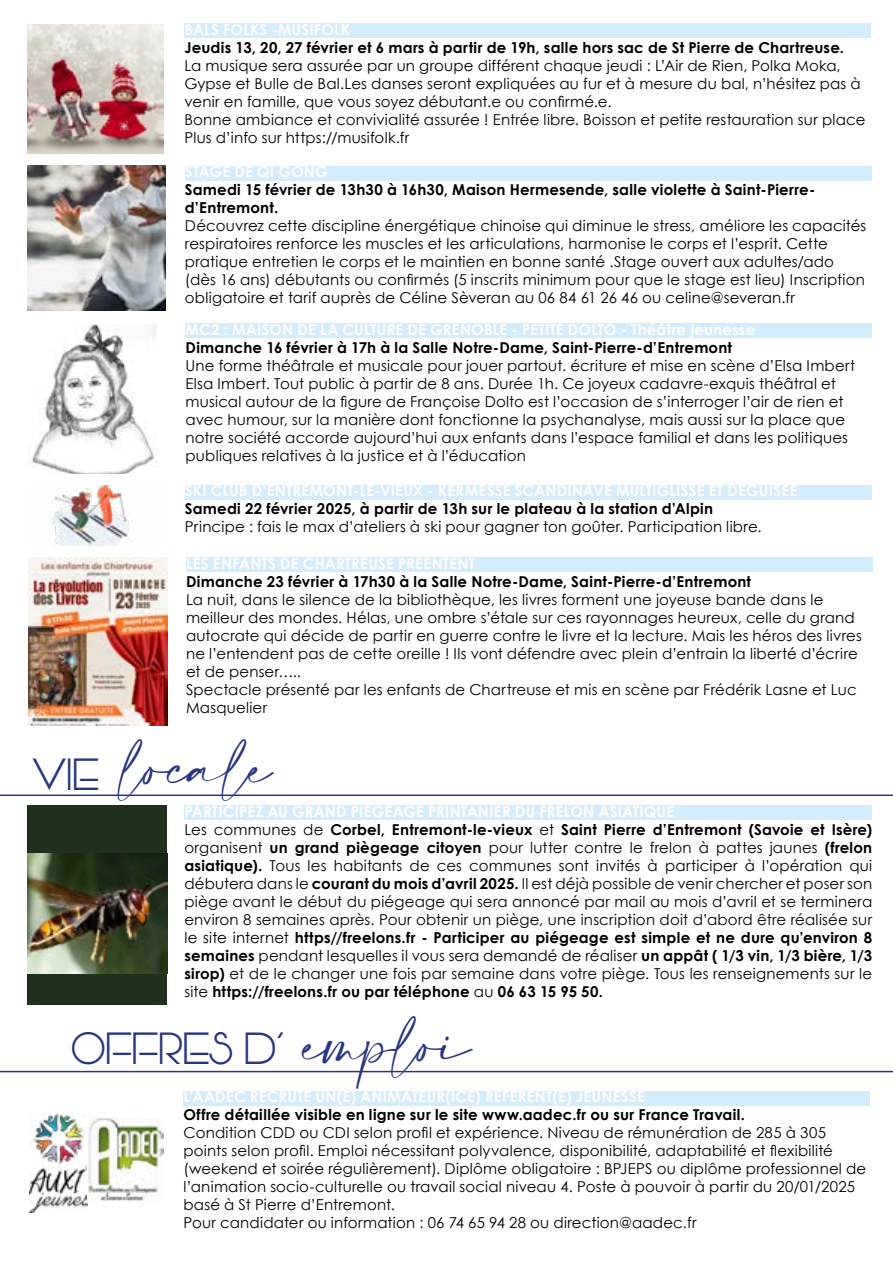
<style>
.page{position:relative;width:893px;height:1263px;background:#fff}
.page>*{position:absolute;margin:0;border:0;box-sizing:border-box;transform-origin:0 0}
.t1{font:45px "Vonique 64";color:#283583}
.t2{font:45px "Amalfi Coast";color:#283583}
.t3{font:15px/18px "Century Gothic";letter-spacing:.01em;color:#000}
.t4{font:700 15px/18px "Century Gothic";letter-spacing:.015em;color:#000}
.t5{font:700 15px "Century Gothic";letter-spacing:.01em;color:#fdfdfd}
.s1{font-family:"Vonique 64"}
.s2{font-weight:700;color:#fff}
.s3{font-weight:700}
.s4{font-family:"Amalfi Coast"}
</style>
<div class="page">
<hr style="left:0;top:794px;width:893px;height:2px;background:#283583">
<hr style="left:0;top:1071px;width:893px;height:1px;background:#283583">
<div style="left:28px;top:805px;width:139px;height:200px;background:#1f301c"></div>
<img style="left:28px;top:853px;width:139px;height:121px">
<div style="left:184px;top:805px;width:688px;height:15px;background:#d4edfc"></div>
<div style="left:184px;top:23px;width:687px;height:15px;background:#d4edfc"></div>
<div style="left:185px;top:166px;width:687px;height:15px;background:#d4edfc"></div>
<div style="left:186px;top:558px;width:687px;height:14px;background:#d4edfc"></div>
<div style="left:185px;top:323px;width:687px;height:15px;background:#d4edfc"></div>
<div style="left:185px;top:485px;width:687px;height:14px;background:#d4edfc"></div>
<img style="left:28px;top:24px;width:136px;height:129px">
<img style="left:28px;top:166px;width:138px;height:144px">
<img style="left:29px;top:558px;width:138px;height:167px">
<img style="left:29px;top:324px;width:127px;height:150px">
<img style="left:51px;top:485px;width:83px;height:60px">
<div style="left:184px;top:1091px;width:686px;height:14px;background:#d4edfc"></div>
<img style="left:29px;top:1113px;width:59px;height:99px">
<img style="left:88px;top:1117px;width:75px;height:85px">
<p class="t5" style="left:184px;top:18px;width:167px">BALS FOLKS -MUSIFOLK</p>
<p class="t4" style="left:184px;top:38px;width:661px">Jeudis 13, 20, 27 février et 6 mars à partir de 19h, salle hors sac de St Pierre de Chartreuse.</p>
<p class="t3" style="left:184px;top:56px;width:682px">La musique sera assurée par un groupe différent chaque jeudi : L’Air de Rien, Polka Moka, Gypse et Bulle de Bal.Les danses seront expliquées au fur et à mesure du bal, n’hésitez pas à venir en famille, que vous soyez débutant.e ou confirmé.e.<br>Bonne ambiance et convivialité assurée ! Entrée libre. Boisson et petite restauration sur place Plus d’info sur https://musifolk.fr</p>
<p class="t5" style="left:185px;top:161px;width:144px">STAGE DE QI GONG</p>
<p class="t4" style="left:185px;top:180px;width:632px">Samedi 15 février de 13h30 à 16h30, Maison Hermesende, salle violette à Saint-Pierre&shy;d’Entremont.</p>
<p class="t3" style="left:185px;top:217px;width:683px">Découvrez cette discipline énergétique chinoise qui diminue le stress, améliore les capacités respiratoires renforce les muscles et les articulations, harmonise le corps et l’esprit. Cette pratique entretien le corps et le maintien en bonne santé .Stage ouvert aux adultes/ado (dès 16 ans) débutants ou confirmés (5 inscrits minimum pour que le stage est lieu) Inscription obligatoire et tarif auprès de Céline Sèveran au 06 84 61 26 46 ou celine@severan.fr</p>
<p class="t5" style="left:185px;top:318px;width:571px">MC2 : MAISON DE LA CULTURE DE GRENOBLE - PETITE DOLTO - Théâtre jeunesse</p>
<p class="t4" style="left:185px;top:337px;width:548px">Dimanche 16 février à 17h à la Salle Notre-Dame, Saint-Pierre-d’Entremont</p>
<p class="t3" style="left:185px;top:356px;width:671px">Une forme théâtrale et musicale pour jouer partout. écriture et mise en scène d’Elsa Imbert Elsa Imbert. Tout public à partir de 8 ans. Durée 1h. Ce joyeux cadavre-exquis théâtral et musical autour de la figure de Françoise Dolto est l’occasion de s’interroger l’air de rien et avec humour, sur la manière dont fonctionne la psychanalyse, mais aussi sur la place que notre société accorde aujourd’hui aux enfants dans l’espace familial et dans les politiques publiques relatives à la justice et à l’éducation</p>
<p class="t5" style="left:185px;top:480px;width:614px">SKI CLUB D’ENTREMONT-LE-VIEUX - KERMESSE SCANDINAVE MULTIGLISSE ET DÉGUISÉE</p>
<p class="t4" style="left:185px;top:499px;width:530px">Samedi 22 février 2025, à partir de 13h sur le plateau à la station d’Alpin</p>
<p class="t3" style="left:185px;top:518px;width:578px">Principe : fais le max d’ateliers à ski pour gagner ton goûter. Participation libre.</p>
<p class="t5" style="left:186px;top:552px;width:291px">LES ENFANTS DE CHARTREUSE PRÉENTENT</p>
<p class="t4" style="left:186px;top:572px;width:567px">Dimanche 23 février à 17h30 à la Salle Notre-Dame, Saint-Pierre-d’Entremont</p>
<p class="t3" style="left:186px;top:590px;width:677px">La nuit, dans le silence de la bibliothèque, les livres forment une joyeuse bande dans le meilleur des mondes. Hélas, une ombre s’étale sur ces rayonnages heureux, celle du grand autocrate qui décide de partir en guerre contre le livre et la lecture. Mais les héros des livres ne l’entendent pas de cette oreille ! Ils vont défendre avec plein d’entrain la liberté d’écrire et de penser…..<br>Spectacle présenté par les enfants de Chartreuse et mis en scène par Frédérik Lasne et Luc Masquelier</p>
<h1 class="t2" style="left:33px;top:742px;width:240px"><span class="s1">VIE</span> locale</h1>
<p class="t3" style="left:184px;top:802px;width:689px"><span class="s2">PARTICIPEZ AU GRAND PIÉGEAGE PRINTANIER DU FRELON ASIATIQUE<br></span>Les communes de <span class="s3">Corbel, Entremont-le-vieux</span> et <span class="s3">Saint Pierre d’Entremont (Savoie et Isère) </span>organisent <span class="s3">un grand piègeage citoyen</span> pour lutter contre le frelon à pattes jaunes <span class="s3">(frelon asiatique).</span> Tous les habitants de ces communes sont invités à participer à l’opération qui débutera dans le <span class="s3">courant du mois d’avril 2025.</span> Il est déjà possible de venir chercher et poser son piège avant le début du piégeage qui sera annoncé par mail au mois d’avril et se terminera environ 8 semaines après. Pour obtenir un piège, une inscription doit d’abord être réalisée sur le site internet <span class="s3">https//freelons.fr - Participer au piégeage est simple et ne dure qu’environ 8 semaines</span> pendant lesquelles il vous sera demandé de réaliser <span class="s3">un appât ( 1/3 vin, 1/3 bière, 1/3 sirop)</span> et de le changer une fois par semaine dans votre piège. Tous les renseignements sur le site <span class="s3">https://freelons.fr ou par téléphone</span> au <span class="s3">06 63 15 95 50.</span></p>
<h1 class="t1" style="left:72px;top:1022px;width:400px">OFFRES D’ <span class="s4">emploi</span></h1>
<p class="t5" style="left:184px;top:1085px;width:463px">L’AADEC RECRUTE UN(E) ANIMATEUR(ICE) RÉFÉRENT(E) JEUNESSE</p>
<p class="t4" style="left:184px;top:1105px;width:563px">Offre détaillée visible en ligne sur le site www.aadec.fr ou sur France Travail.</p>
<p class="t3" style="left:184px;top:1123px;width:684px">Condition CDD ou CDI selon profil et expérience. Niveau de rémunération de 285 à 305 points selon profil. Emploi nécessitant polyvalence, disponibilité, adaptabilité et flexibilité (weekend et soirée régulièrement). Diplôme obligatoire : BPJEPS ou diplôme professionnel de l’animation socio-culturelle ou travail social niveau 4. Poste à pouvoir à partir du 20/01/2025 basé à St Pierre d’Entremont.<br>Pour candidater ou information : 06 74 65 94 28 ou direction@aadec.fr</p>
</div>
